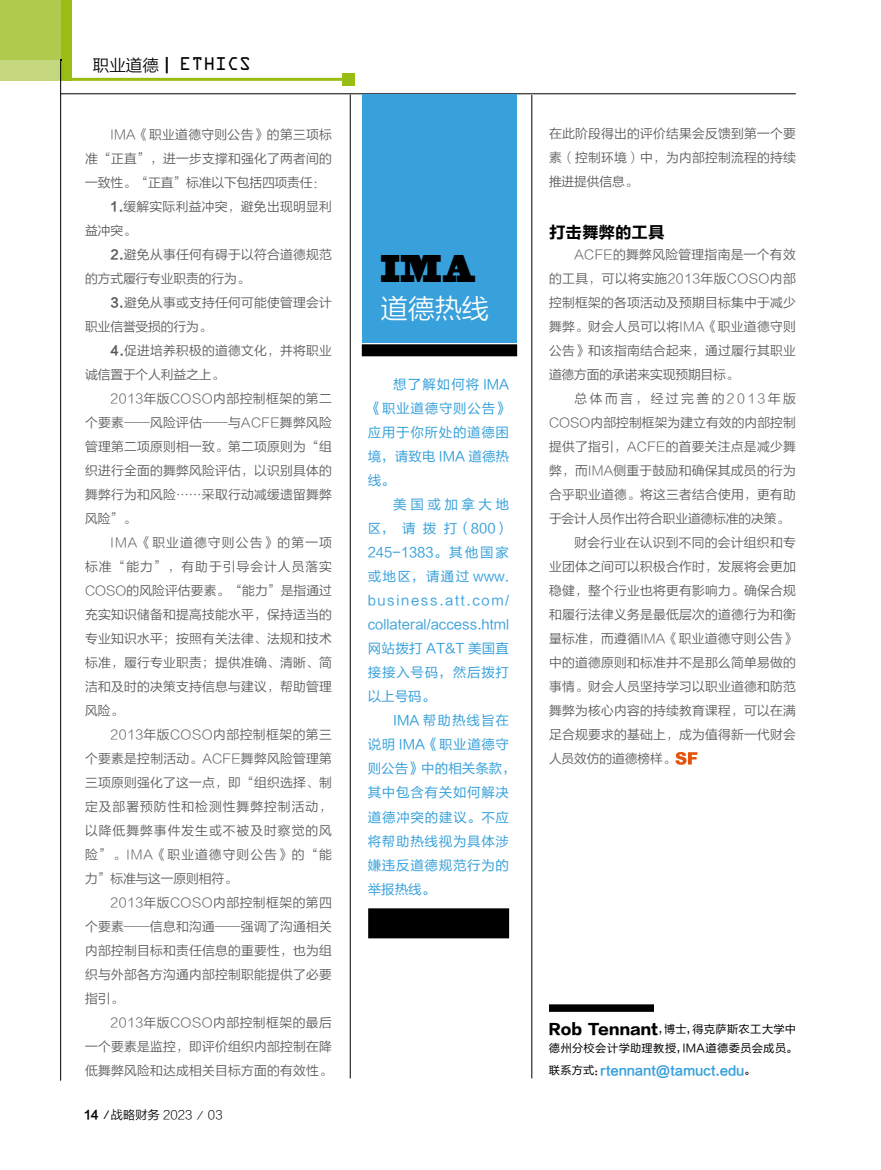
<style>
.page{position:relative;width:881px;height:1170px;background:#fff}
.page>*{position:absolute;margin:0;border:0;box-sizing:border-box;transform-origin:0 0}
.t1{font:36px "Blackoak Std";color:#000;scale:.5 1}
.t2{font:27px "FZLTXIHK GBK1 0";color:#fff}
.t3{font:16.5px "OCRA Std";color:#000}
.t4{font:16.5px "FZLTCHK GBK1 0";color:#000}
.t5{font:13.5px/24px "FZLTHJW GB1 0";letter-spacing:.05em;color:#38a1db;text-align:justify}
.t6{font:12.75px/24px "FZLTXIHK GBK1 0";letter-spacing:.02em;color:#595757;text-align:justify}
.t7{font:12.75px "FZLTXIHK GBK1 0";letter-spacing:-.01em;color:#595757}
.t8{font:12.75px "FZLTXIHK GBK1 0";letter-spacing:.04em;color:#595757}
.t9{font:12.75px "FZLTXIHK GBK1 0";letter-spacing:.08em;color:#595757}
.t10{font:12.75px "FZLTCHK GBK1 0";letter-spacing:-.01em;color:#38a1db}
.t11{font:12.75px "FZLTXIHK GBK1 0";letter-spacing:.09em;color:#595757}
.t12{font:12.75px "FZLTXIHK GBK1 0";letter-spacing:.195em;color:#595757}
.t13{font:12px "FZLTXIHK GBK1 0";letter-spacing:.02em;color:#000}
.t14{font:11.25px/19.5px "FZLTHJW GB1 0";letter-spacing:.03em;color:#000}
.s1{font-family:"FZLTXIHK GBK1 0"}
.s2{font-family:"FZLTHJW GB1 0"}
.s3{font-family:"FZLTCHK GBK1 0"}
.s4{font-family:"FZLTTHJW GB1 0";font-size:14.25px}
.s5{font-family:"FZLTHJW GB1 0";font-size:11.25px;color:#000}
</style>
<div class="page">
<div style="left:0;top:60px;width:60px;height:21px;background:#c5d77e"></div>
<div style="left:60px;top:0;width:12px;height:81px;background:#99bd15"></div>
<div style="left:0;top:0;width:60px;height:60px;background:#b0ca4e"></div>
<hr style="left:62px;top:78px;width:286px;height:3px;background:#99bd15">
<div style="left:342px;top:73px;width:12px;height:12px;background:#99bd15"></div>
<hr style="left:60px;top:93px;width:735px;height:1px;background:#000">
<hr style="left:60px;top:60px;width:1px;height:1020px;background:#000">
<svg style="left:675px;top:752px;width:22px;height:12px"></svg>
<hr style="left:531px;top:95px;width:1px;height:983px;background:#000">
<hr style="left:350px;top:94px;width:1px;height:984px;background:#000">
<div style="left:362px;top:94px;width:155px;height:248px;background:#38a1db"></div>
<div style="left:361px;top:344px;width:156px;height:12px;background:#000"></div>
<div style="left:368px;top:908px;width:141px;height:30px;background:#000"></div>
<div style="left:549px;top:1004px;width:104px;height:7px;background:#000"></div>
<p class="t3" style="left:93px;top:57px;width:159px"><span class="s1">职业道德</span><span class="s2">┃</span> ETHICS</p>
<p class="t6" style="left:111px;top:122px;width:223px">IMA《职业道德守则公告》的第三项标</p>
<p class="t6" style="left:85px;top:146px;width:248px">准“正直”，进一步支撑和强化了两者间的</p>
<p class="t7" style="left:85px;top:175px;width:241px">一致性。“正直”标准以下包括四项责任：</p>
<p class="t6" style="left:111px;top:194px;width:223px"><span class="s3">1.</span>缓解实际利益冲突，避免出现明显利</p>
<p class="t6" style="left:85px;top:218px;width:52px">益冲突。</p>
<p class="t6" style="left:111px;top:242px;width:223px"><span class="s3">2.</span>避免从事任何有碍于以符合道德规范</p>
<p class="t7" style="left:85px;top:271px;width:166px">的方式履行专业职责的行为。</p>
<p class="t6" style="left:111px;top:290px;width:223px"><span class="s3">3.</span>避免从事或支持任何可能使管理会计</p>
<p class="t7" style="left:85px;top:319px;width:128px">职业信誉受损的行为。</p>
<p class="t6" style="left:111px;top:338px;width:223px"><span class="s3">4.</span>促进培养积极的道德文化，并将职业</p>
<p class="t7" style="left:85px;top:367px;width:140px">诚信置于个人利益之上。</p>
<p class="t8" style="left:111px;top:391px;width:223px">2013年版COSO内部控制框架的第二</p>
<p class="t6" style="left:85px;top:410px;width:248px">个要素——风险评估——与ACFE舞弊风险</p>
<p class="t6" style="left:85px;top:434px;width:248px">管理第二项原则相一致。第二项原则为“组</p>
<p class="t6" style="left:85px;top:458px;width:248px">织进行全面的舞弊风险评估，以识别具体的</p>
<p class="t6" style="left:85px;top:482px;width:248px">舞弊行为和风险……采取行动减缓遗留舞弊</p>
<p class="t6" style="left:85px;top:506px;width:52px">风险”。</p>
<p class="t11" style="left:111px;top:535px;width:223px">IMA《职业道德守则公告》的第一项</p>
<p class="t9" style="left:85px;top:559px;width:248px">标准“能力”，有助于引导会计人员落实</p>
<p class="t6" style="left:85px;top:578px;width:248px">COSO的风险评估要素。“能力”是指通过</p>
<p class="t6" style="left:85px;top:602px;width:248px">充实知识储备和提高技能水平，保持适当的</p>
<p class="t6" style="left:85px;top:626px;width:248px">专业知识水平；按照有关法律、法规和技术</p>
<p class="t6" style="left:85px;top:650px;width:248px">标准，履行专业职责；提供准确、清晰、简</p>
<p class="t6" style="left:85px;top:674px;width:248px">洁和及时的决策支持信息与建议，帮助管理</p>
<p class="t6" style="left:85px;top:698px;width:39px">风险。</p>
<p class="t8" style="left:111px;top:727px;width:223px">2013年版COSO内部控制框架的第三</p>
<p class="t6" style="left:85px;top:746px;width:248px">个要素是控制活动。ACFE舞弊风险管理第</p>
<p class="t6" style="left:85px;top:770px;width:248px">三项原则强化了这一点，即“组织选择、制</p>
<p class="t9" style="left:85px;top:799px;width:248px">定及部署预防性和检测性舞弊控制活动，</p>
<p class="t9" style="left:85px;top:823px;width:248px">以降低舞弊事件发生或不被及时察觉的风</p>
<p class="t9" style="left:85px;top:847px;width:248px">险”。IMA《职业道德守则公告》的“能</p>
<p class="t7" style="left:85px;top:871px;width:153px">力”标准与这一原则相符。</p>
<p class="t8" style="left:111px;top:895px;width:223px">2013年版COSO内部控制框架的第四</p>
<p class="t6" style="left:85px;top:914px;width:248px">个要素——信息和沟通——强调了沟通相关</p>
<p class="t6" style="left:85px;top:938px;width:248px">内部控制目标和责任信息的重要性，也为组</p>
<p class="t6" style="left:85px;top:962px;width:248px">织与外部各方沟通内部控制职能提供了必要</p>
<p class="t6" style="left:85px;top:986px;width:39px">指引。</p>
<p class="t8" style="left:111px;top:1015px;width:223px">2013年版COSO内部控制框架的最后</p>
<p class="t6" style="left:85px;top:1034px;width:248px">一个要素是监控，即评价组织内部控制在降</p>
<p class="t6" style="left:85px;top:1058px;width:248px">低舞弊风险和达成相关目标方面的有效性。</p>
<p class="t13" style="left:84px;top:1107px;width:140px"><span class="s3">14 ／</span>战略财务 2023／ 03</p>
<h1 class="t1" style="left:380px;top:244px;width:191px">IMA</h1>
<h2 class="t2" style="left:380px;top:294px;width:109px">道德热线</h2>
<p class="t5" style="left:367px;top:373px;width:143px;text-indent:26px">想了解如何将 IMA《职业道德守则公告》应用于你所处的道德困境，请致电 IMA 道德热线。</p>
<p class="t5" style="left:367px;top:493px;width:143px;text-indent:26px">美国或加拿大地区，请拨打（800）245-1383。其他国家或地区，请通过 www. business.att.com/ collateral/access.html网站拨打 AT&amp;T 美国直接接入号码，然后拨打以上号码。</p>
<p class="t5" style="left:367px;top:709px;width:150px;text-align:left;text-indent:26px">IMA 帮助热线旨在说明 IMA《职业道德守则公告》中的相关条款，其中包含有关如何解决道德冲突的建议。不应将帮助热线视为具体涉嫌违反道德规范行为的举报热线。</p>
<p class="t6" style="left:549px;top:122px;width:248px">在此阶段得出的评价结果会反馈到第一个要素（控制环境）中，为内部控制流程的持续推进提供信息。</p>
<p class="t4" style="left:549px;top:223px;width:117px">打击舞弊的工具</p>
<p class="t6" style="left:549px;top:242px;width:248px;text-indent:26px">ACFE的舞弊风险管理指南是一个有效的工具，可以将实施2013年版COSO内部控制框架的各项活动及预期目标集中于减少舞弊。财会人员可以将IMA《职业道德守则公告》和该指南结合起来，通过履行其职业道德方面的承诺来实现预期目标。</p>
<p class="t12" style="left:574px;top:391px;width:223px">总体而言，经过完善的2013年版</p>
<p class="t6" style="left:549px;top:410px;width:248px">COSO内部控制框架为建立有效的内部控制</p>
<p class="t6" style="left:549px;top:434px;width:248px">提供了指引，ACFE的首要关注点是减少舞</p>
<p class="t6" style="left:549px;top:458px;width:248px">弊，而IMA侧重于鼓励和确保其成员的行为</p>
<p class="t6" style="left:549px;top:482px;width:248px">合乎职业道德。将这三者结合使用，更有助</p>
<p class="t7" style="left:549px;top:511px;width:241px">于会计人员作出符合职业道德标准的决策。</p>
<p class="t6" style="left:574px;top:530px;width:223px">财会行业在认识到不同的会计组织和专</p>
<p class="t6" style="left:549px;top:554px;width:248px">业团体之间可以积极合作时，发展将会更加</p>
<p class="t6" style="left:549px;top:578px;width:248px">稳健，整个行业也将更有影响力。确保合规</p>
<p class="t6" style="left:549px;top:602px;width:248px">和履行法律义务是最低层次的道德行为和衡</p>
<p class="t6" style="left:549px;top:626px;width:248px">量标准，而遵循IMA《职业道德守则公告》</p>
<p class="t6" style="left:549px;top:650px;width:248px">中的道德原则和标准并不是那么简单易做的</p>
<p class="t6" style="left:549px;top:674px;width:248px">事情。财会人员坚持学习以职业道德和防范</p>
<p class="t6" style="left:549px;top:698px;width:248px">舞弊为核心内容的持续教育课程，可以在满</p>
<p class="t6" style="left:549px;top:722px;width:248px">足合规要求的基础上，成为值得新一代财会</p>
<p class="t7" style="left:549px;top:751px;width:128px">人员效仿的道德榜样。</p>
<p class="t14" style="left:548px;top:1019px;width:250px"><span class="s4">Rob Tennant</span>，博士，得克萨斯农工大学中德州分校会计学助理教授，IMA道德委员会成员。</p>
<p class="t10" style="left:548px;top:1063px;width:207px"><span class="s5">联系方式：</span>rtennant@tamuct.edu<span class="s5">。</span></p>
</div>
